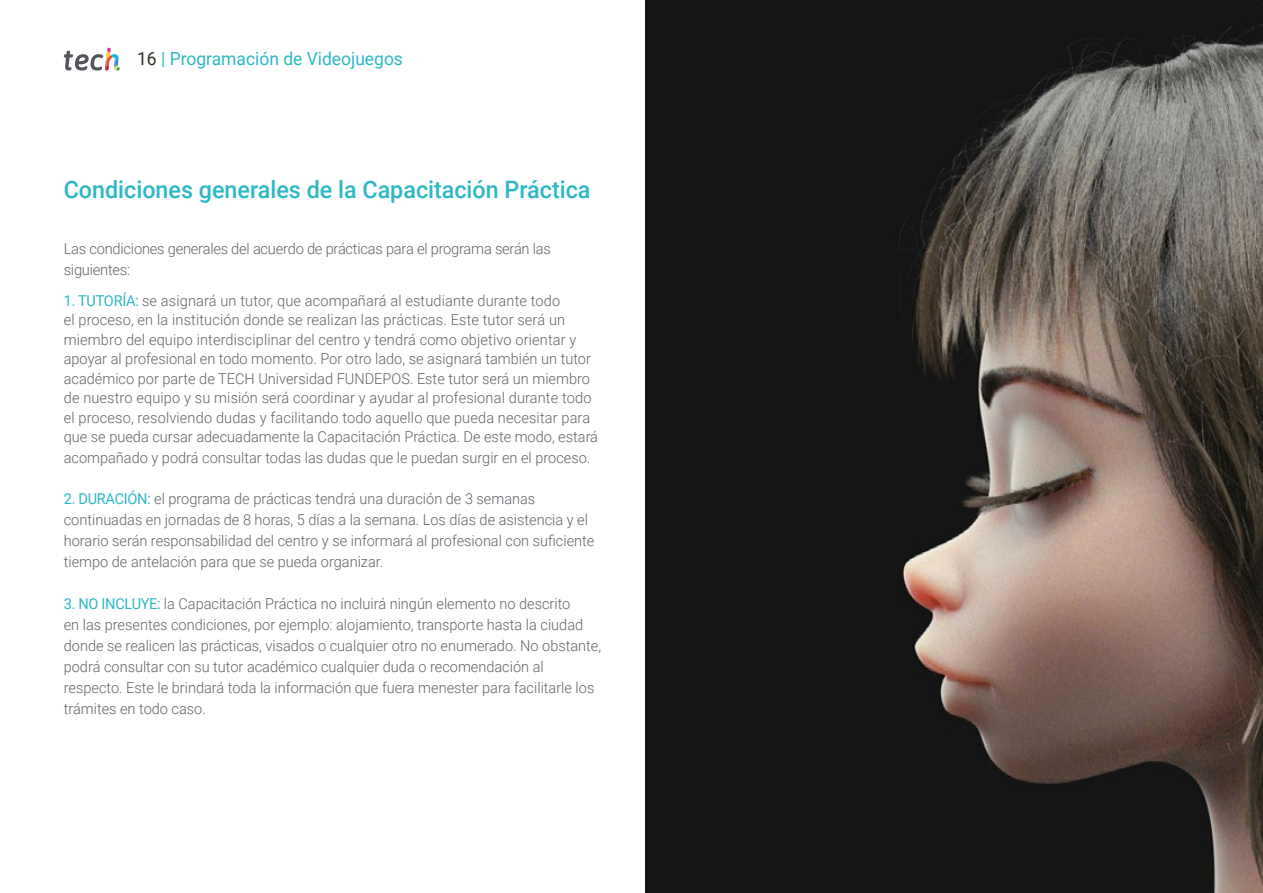
<style>
.page{position:relative;width:1263px;height:893px;background:#fff}
.page>*{position:absolute;margin:0;border:0;box-sizing:border-box;transform-origin:0 0}
.t1{font:500 24px "Roboto";color:#2db8c5}
.t2{font:18px "Roboto";color:#2db8c5}
.t3{font:300 15px/21px "Roboto";color:#61646a}
.s1{color:#312e20}
.s2{font-weight:400;color:#2db8c5}
</style>
<div class="page">
<svg style="left:64px;top:48px;width:56px;height:23px"></svg>
<img style="left:645px;top:0;width:618px;height:893px">
<p class="t2" style="left:137px;top:46px;width:267px"><span class="s1">16</span> | Programación de Videojuegos</p>
<h1 class="t1" style="left:64px;top:173px;width:528px">Condiciones generales de la Capacitación Práctica</h1>
<p class="t3" style="left:64px;top:237px;width:489px">Las condiciones generales del acuerdo de prácticas para el programa serán las siguientes:</p>
<p class="t3" style="left:64px;top:290px;width:536px;line-height:19.5px"><span class="s2">1. TUTORÍA:</span> se asignará un tutor, que acompañará al estudiante durante todo<br>el proceso, en la institución donde se realizan las prácticas. Este tutor será un miembro del equipo interdisciplinar del centro y tendrá como objetivo orientar y apoyar al profesional en todo momento. Por otro lado, se asignará también un tutor académico por parte de TECH Universidad FUNDEPOS. Este tutor será un miembro de nuestro equipo y su misión será coordinar y ayudar al profesional durante todo el proceso, resolviendo dudas y facilitando todo aquello que pueda necesitar para que se pueda cursar adecuadamente la Capacitación Práctica. De este modo, estará</p>
<p class="t3" style="left:64px;top:447px;width:528px">acompañado y podrá consultar todas las dudas que le puedan surgir en el proceso.</p>
<p class="t3" style="left:64px;top:487px;width:532px"><span class="s2">2. DURACIÓN:</span> el programa de prácticas tendrá una duración de 3 semanas continuadas en jornadas de 8 horas, 5 días a la semana. Los días de asistencia y el horario serán responsabilidad del centro y se informará al profesional con suficiente tiempo de antelación para que se pueda organizar.</p>
<p class="t3" style="left:64px;top:592px;width:539px"><span class="s2">3. NO INCLUYE:</span> la Capacitación Práctica no incluirá ningún elemento no descrito<br>en las presentes condiciones, por ejemplo: alojamiento, transporte hasta la ciudad donde se realicen las prácticas, visados o cualquier otro no enumerado. No obstante, podrá consultar con su tutor académico cualquier duda o recomendación al respecto. Este le brindará toda la información que fuera menester para facilitarle los trámites en todo caso.</p>
</div>
